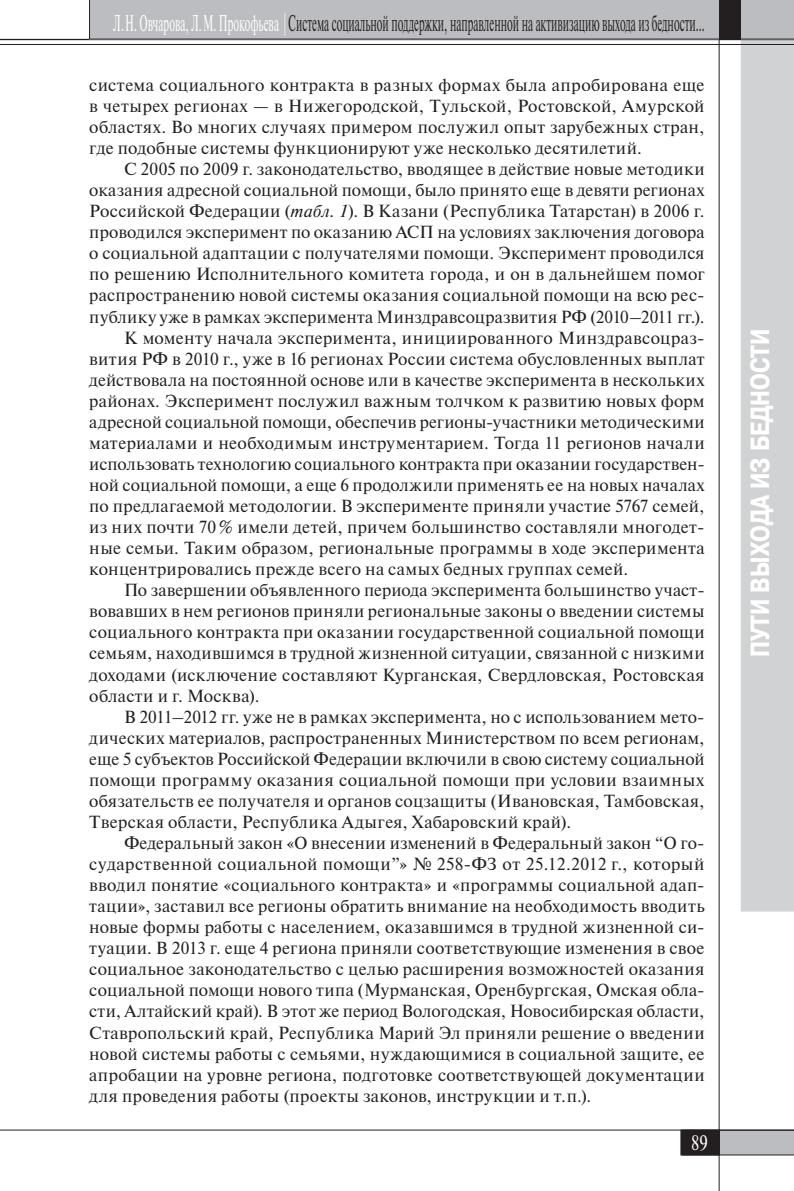
<style>
.page{position:relative;width:794px;height:1191px;background:#fff}
.page>*{position:absolute;margin:0;border:0;box-sizing:border-box;transform-origin:0 0}
.t1{font:700 26.25px "Pragmatica Cond C";color:#fff}
.t2{font:22.75px "Newton";color:#231f20;scale:.47 1}
.t3{font:21px "Newton";color:#fff;scale:.8 1}
.t4{font:17.5px/21px "Newton";letter-spacing:.015em;color:#231f20;text-align:justify}
.s1{color:#fff}
.s2{font-style:italic}
</style>
<div class="page">
<div style="left:741px;top:40px;width:53px;height:871px;background:#d1d2d4"></div>
<svg style="left:719px;top:1130px;width:75px;height:25px"></svg>
<div style="left:681px;top:1130px;width:38px;height:25px;background:#231f20"></div>
<div style="left:680px;top:1130px;width:39px;height:25px;border:1px solid #231f20"></div>
<hr style="left:718px;top:0;width:1px;height:1191px;background:#231f20">
<hr style="left:0;top:1129px;width:794px;height:1px;background:#231f20">
<hr style="left:0;top:39px;width:794px;height:1px;background:#231f20">
<hr style="left:0;top:44px;width:794px;height:1px;background:#231f20">
<div style="left:89px;top:0;width:705px;height:39px;background:#bcbdc0"></div>
<div style="left:719px;top:0;width:22px;height:40px;background:#231f20"></div>
<h2 class="t2" style="left:114px;top:6px;width:1259px"><span class="s1">Л.Н. Овчарова, Л.М. Прокофьева |</span> Система социальной поддержки, направленной на активизацию выхода из бедности...</h2>
<p class="t4" style="left:89px;top:74px;width:617px">система социального контракта в разных формах была апробирована еще в четырех регионах — в Нижегородской, Тульской, Ростовской, Амурской областях. Во многих случаях примером послужил опыт зарубежных стран, где подобные системы функционируют уже несколько десятилетий.</p>
<p class="t4" style="left:124px;top:158px;width:582px">С 2005 по 2009 г. законодательство, вводящее в действие новые методики</p>
<p class="t4" style="left:89px;top:179px;width:617px">оказания адресной социальной помощи, было принято еще в девяти регионах</p>
<p class="t4" style="left:89px;top:200px;width:617px">Российской Федерации (<span class="s2">табл. 1</span>). В Казани (Республика Татарстан) в 2006 г.</p>
<p class="t4" style="left:89px;top:221px;width:617px">проводился эксперимент по оказанию АСП на условиях заключения договора</p>
<p class="t4" style="left:89px;top:242px;width:617px">о социальной адаптации с получателями помощи. Эксперимент проводился</p>
<p class="t4" style="left:89px;top:263px;width:617px">по решению Исполнительного комитета города, и он в дальнейшем помог</p>
<p class="t4" style="left:89px;top:284px;width:617px">распространению новой системы оказания социальной помощи на всю рес-</p>
<p class="t4" style="left:89px;top:305px;width:617px">публику уже в рамках эксперимента Минздравсоцразвития РФ (2010–2011 гг.).</p>
<p class="t4" style="left:124px;top:326px;width:582px">К моменту начала эксперимента, инициированного Минздравсоцраз-</p>
<p class="t4" style="left:89px;top:347px;width:616px">вития РФ в 2010 г., уже в 16 регионах России система обусловленных выплат</p>
<p class="t4" style="left:89px;top:368px;width:617px">действовала на постоянной основе или в качестве эксперимента в нескольких</p>
<p class="t4" style="left:89px;top:390px;width:617px">районах. Эксперимент послужил важным толчком к развитию новых форм</p>
<p class="t4" style="left:89px;top:411px;width:617px">адресной социальной помощи, обеспечив регионы-участники методическими</p>
<p class="t4" style="left:89px;top:432px;width:617px">материалами и необходимым инструментарием. Тогда 11 регионов начали</p>
<p class="t4" style="left:89px;top:453px;width:617px">использовать технологию социального контракта при оказании государствен-</p>
<p class="t4" style="left:89px;top:474px;width:617px">ной социальной помощи, а еще 6 продолжили применять ее на новых началах</p>
<p class="t4" style="left:89px;top:495px;width:617px">по предлагаемой методологии. В эксперименте приняли участие 5767 семей,</p>
<p class="t4" style="left:89px;top:516px;width:617px">из них почти 70% имели детей, причем большинство составляли многодет-</p>
<p class="t4" style="left:89px;top:537px;width:617px">ные семьи. Таким образом, региональные программы в ходе эксперимента</p>
<p class="t4" style="left:89px;top:558px;width:540px">концентрировались прежде всего на самых бедных группах семей.</p>
<p class="t4" style="left:124px;top:579px;width:582px">По завершении объявленного периода эксперимента большинство участ-</p>
<p class="t4" style="left:89px;top:600px;width:617px">вовавших в нем регионов приняли региональные законы о введении системы</p>
<p class="t4" style="left:89px;top:621px;width:617px">социального контракта при оказании государственной социальной помощи</p>
<p class="t4" style="left:89px;top:642px;width:617px">семьям, находившимся в трудной жизненной ситуации, связанной с низкими</p>
<p class="t4" style="left:89px;top:663px;width:617px">доходами (исключение составляют Курганская, Свердловская, Ростовская</p>
<p class="t4" style="left:89px;top:684px;width:172px">области и г. Москва).</p>
<p class="t4" style="left:124px;top:705px;width:582px">В 2011–2012 гг. уже не в рамках эксперимента, но с использованием мето-</p>
<p class="t4" style="left:89px;top:726px;width:617px">дических материалов, распространенных Министерством по всем регионам,</p>
<p class="t4" style="left:89px;top:747px;width:617px">еще 5 субъектов Российской Федерации включили в свою систему социальной</p>
<p class="t4" style="left:89px;top:768px;width:616px">помощи программу оказания социальной помощи при условии взаимных</p>
<p class="t4" style="left:89px;top:789px;width:617px">обязательств ее получателя и органов соцзащиты (Ивановская, Тамбовская,</p>
<p class="t4" style="left:89px;top:811px;width:483px">Тверская области, Республика Адыгея, Хабаровский край).</p>
<p class="t4" style="left:124px;top:832px;width:582px">Федеральный закон «О внесении изменений в Федеральный закон “О го-</p>
<p class="t4" style="left:89px;top:853px;width:617px">сударственной социальной помощи”» № 258-ФЗ от 25.12.2012 г., который</p>
<p class="t4" style="left:89px;top:874px;width:617px">вводил понятие «социального контракта» и «программы социальной адап-</p>
<p class="t4" style="left:89px;top:895px;width:617px">тации», заставил все регионы обратить внимание на необходимость вводить</p>
<p class="t4" style="left:89px;top:916px;width:617px">новые формы работы с населением, оказавшимся в трудной жизненной си-</p>
<p class="t4" style="left:89px;top:937px;width:617px">туации. В 2013 г. еще 4 региона приняли соответствующие изменения в свое</p>
<p class="t4" style="left:89px;top:958px;width:617px">социальное законодательство с целью расширения возможностей оказания</p>
<p class="t4" style="left:89px;top:979px;width:617px">социальной помощи нового типа (Мурманская, Оренбургская, Омская обла-</p>
<p class="t4" style="left:89px;top:1000px;width:617px">сти, Алтайский край). В этот же период Вологодская, Новосибирская области,</p>
<p class="t4" style="left:89px;top:1021px;width:617px">Ставропольский край, Республика Марий Эл приняли решение о введении</p>
<p class="t4" style="left:89px;top:1042px;width:617px">новой системы работы с семьями, нуждающимися в социальной защите, ее</p>
<p class="t4" style="left:89px;top:1063px;width:617px">апробации на уровне региона, подготовке соответствующей документации</p>
<p class="t4" style="left:89px;top:1084px;width:503px">для проведения работы (проекты законов, инструкции и т.п.).</p>
<p class="t3" style="left:691px;top:1127px;width:23px">89</p>
<h1 class="t1" style="left:745px;top:657px;width:330px;rotate:-90deg">ПУТИ ВЫХОДА ИЗ БЕДНОСТИ</h1>
</div>
